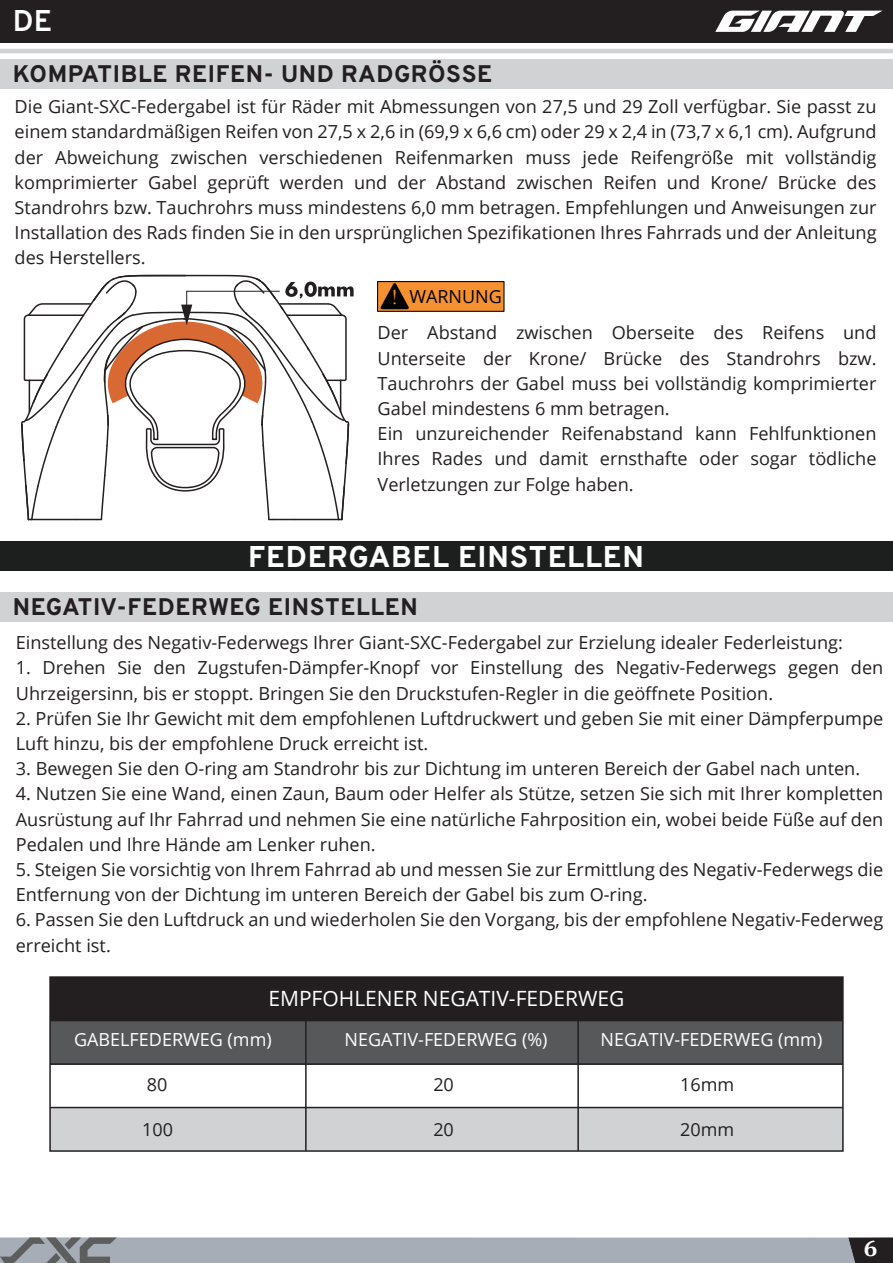
<style>
.page{position:relative;width:893px;height:1263px;background:#fff}
.page>*{position:absolute;margin:0;border:0;box-sizing:border-box;transform-origin:0 0}
.t1{font:800 30px "Overpass";letter-spacing:.025em;color:#fff}
.t2{font:700 30px "Overpass";color:#fff}
.t3{font:800 24px "Overpass";letter-spacing:.025em;color:#231f20}
.t4{font:700 22.5px "Cambria";color:#fff;scale:1.07 1}
.t5{font:21px "Open Sans";color:#fff}
.t6{font:18px/25.2px "Open Sans";color:#231f20}
.t7{font:18px "Open Sans";color:#fff}
.t8{font:18px "Open Sans";color:#030303}
.s1{font-family:"Ming Li U";font-size:19.65px;color:#f7931d}
</style>
<div class="page">
<div style="left:0;top:0;width:893px;height:43px;background:#231f20"></div>
<hr style="left:0;top:49px;width:893px;height:4px;background:#d1d2d4">
<svg style="left:715px;top:11px;width:167px;height:21px"></svg>
<svg style="left:0;top:1237px;width:893px;height:26px;background:#9ea4ac"></svg>
<div style="left:0;top:60px;width:893px;height:29px;background:#d1d2d4"></div>
<div style="left:0;top:541px;width:893px;height:30px;background:#1d1e1e"></div>
<div style="left:0;top:592px;width:893px;height:30px;background:#d1d2d4"></div>
<div style="left:50px;top:1107px;width:793px;height:44px;background:#d1d2d4"></div>
<div style="left:50px;top:1021px;width:793px;height:44px;background:#57585a"></div>
<div style="left:50px;top:977px;width:793px;height:43px;background:#231f20"></div>
<div style="left:49px;top:976px;width:795px;height:176px;border:2px solid #231f20"></div>
<hr style="left:50px;top:1020px;width:793px;height:1px;background:#231f20">
<hr style="left:50px;top:1107px;width:793px;height:1px;background:#231f20">
<hr style="left:50px;top:1063px;width:793px;height:2px;background:#231f20">
<hr style="left:305px;top:1020px;width:2px;height:131px;background:#231f20">
<hr style="left:577px;top:1020px;width:2px;height:131px;background:#231f20">
<svg style="left:21px;top:274px;width:333px;height:247px"></svg>
<hr style="left:29px;top:380px;width:1px;height:32px;background:#231f20">
<hr style="left:340px;top:380px;width:1px;height:32px;background:#231f20">
<div style="left:378px;top:282px;width:126px;height:29px;background:#f69130"></div>
<svg style="left:380px;top:283px;width:29px;height:27px"></svg>
<div style="left:377px;top:281px;width:128px;height:31px;border:1px solid #030303"></div>
<h1 class="t2" style="left:13px;top:-1px;width:41px">DE</h1>
<h2 class="t3" style="left:13px;top:57px;width:481px">KOMPATIBLE REIFEN- UND RADGRÖSSE</h2>
<p class="t6" style="left:15px;top:94px;width:863px;text-align:justify">Die Giant-SXC-Federgabel ist für Räder mit Abmessungen von 27,5 und 29 Zoll verfügbar. Sie passt zu einem standardmäßigen Reifen von 27,5 x 2,6 in (69,9 x 6,6 cm) oder 29 x 2,4 in (73,7 x 6,1 cm). Aufgrund der Abweichung zwischen verschiedenen Reifenmarken muss jede Reifengröße mit vollständig komprimierter Gabel geprüft werden und der Abstand zwischen Reifen und Krone/ Brücke des Standrohrs bzw. Tauchrohrs muss mindestens 6,0 mm betragen. Empfehlungen und Anweisungen zur Installation des Rads finden Sie in den ursprünglichen Spezifikationen Ihres Fahrrads und der Anleitung des Herstellers.</p>
<p class="t8" style="left:390px;top:284px;width:114px"><span class="s1">!</span> WARNUNG</p>
<p class="t6" style="left:378px;top:320px;width:500px">Der Abstand zwischen Oberseite des Reifens und Unterseite der Krone/ Brücke des Standrohrs bzw.<br>Tauchrohrs der Gabel muss bei vollständig komprimierter Gabel mindestens 6 mm betragen.<br>Ein unzureichender Reifenabstand kann Fehlfunktionen Ihres Rades und damit ernsthafte oder sogar tödliche Verletzungen zur Folge haben.</p>
<h1 class="t1" style="left:248px;top:535px;width:397px">FEDERGABEL EINSTELLEN</h1>
<h2 class="t3" style="left:13px;top:590px;width:406px">NEGATIV-FEDERWEG EINSTELLEN</h2>
<p class="t6" style="left:16px;top:630px;width:829px">Einstellung des Negativ-Federwegs Ihrer Giant-SXC-Federgabel zur Erzielung idealer Federleistung:</p>
<p class="t6" style="left:16px;top:655px;width:869px">1. Drehen Sie den Zugstufen-Dämpfer-Knopf vor Einstellung des Negativ-Federwegs gegen den<br>Uhrzeigersinn, bis er stoppt. Bringen Sie den Druckstufen-Regler in die geöffnete Position.</p>
<p class="t6" style="left:16px;top:705px;width:869px">2. Prüfen Sie Ihr Gewicht mit dem empfohlenen Luftdruckwert und geben Sie mit einer Dämpferpumpe<br>Luft hinzu, bis der empfohlene Druck erreicht ist.</p>
<p class="t6" style="left:16px;top:756px;width:846px">3. Bewegen Sie den O-ring am Standrohr bis zur Dichtung im unteren Bereich der Gabel nach unten.</p>
<p class="t6" style="left:16px;top:781px;width:869px;text-align:justify">4. Nutzen Sie eine Wand, einen Zaun, Baum oder Helfer als Stütze, setzen Sie sich mit Ihrer kompletten Ausrüstung auf Ihr Fahrrad und nehmen Sie eine natürliche Fahrposition ein, wobei beide Füße auf den Pedalen und Ihre Hände am Lenker ruhen.</p>
<p class="t6" style="left:16px;top:856px;width:869px">5. Steigen Sie vorsichtig von Ihrem Fahrrad ab und messen Sie zur Ermittlung des Negativ-Federwegs die<br>Entfernung von der Dichtung im unteren Bereich der Gabel bis zum O-ring.</p>
<p class="t6" style="left:16px;top:907px;width:869px">6. Passen Sie den Luftdruck an und wiederholen Sie den Vorgang, bis der empfohlene Negativ-Federweg erreicht ist.</p>
<p class="t5" style="left:268px;top:983px;width:358px">EMPFOHLENER NEGATIV-FEDERWEG</p>
<p class="t7" style="left:74px;top:1027px;width:199px">GABELFEDERWEG (mm)</p>
<p class="t6" style="left:147px;top:1071px;width:22px">80</p>
<p class="t6" style="left:142px;top:1116px;width:32px">100</p>
<p class="t7" style="left:344px;top:1027px;width:205px">NEGATIV-FEDERWEG (%)</p>
<p class="t6" style="left:433px;top:1071px;width:22px">20</p>
<p class="t6" style="left:433px;top:1116px;width:22px">20</p>
<p class="t7" style="left:601px;top:1027px;width:223px">NEGATIV-FEDERWEG (mm)</p>
<p class="t6" style="left:680px;top:1071px;width:56px">16mm</p>
<p class="t6" style="left:680px;top:1116px;width:56px">20mm</p>
<p class="t4" style="left:863px;top:1233px;width:15px">6</p>
</div>
